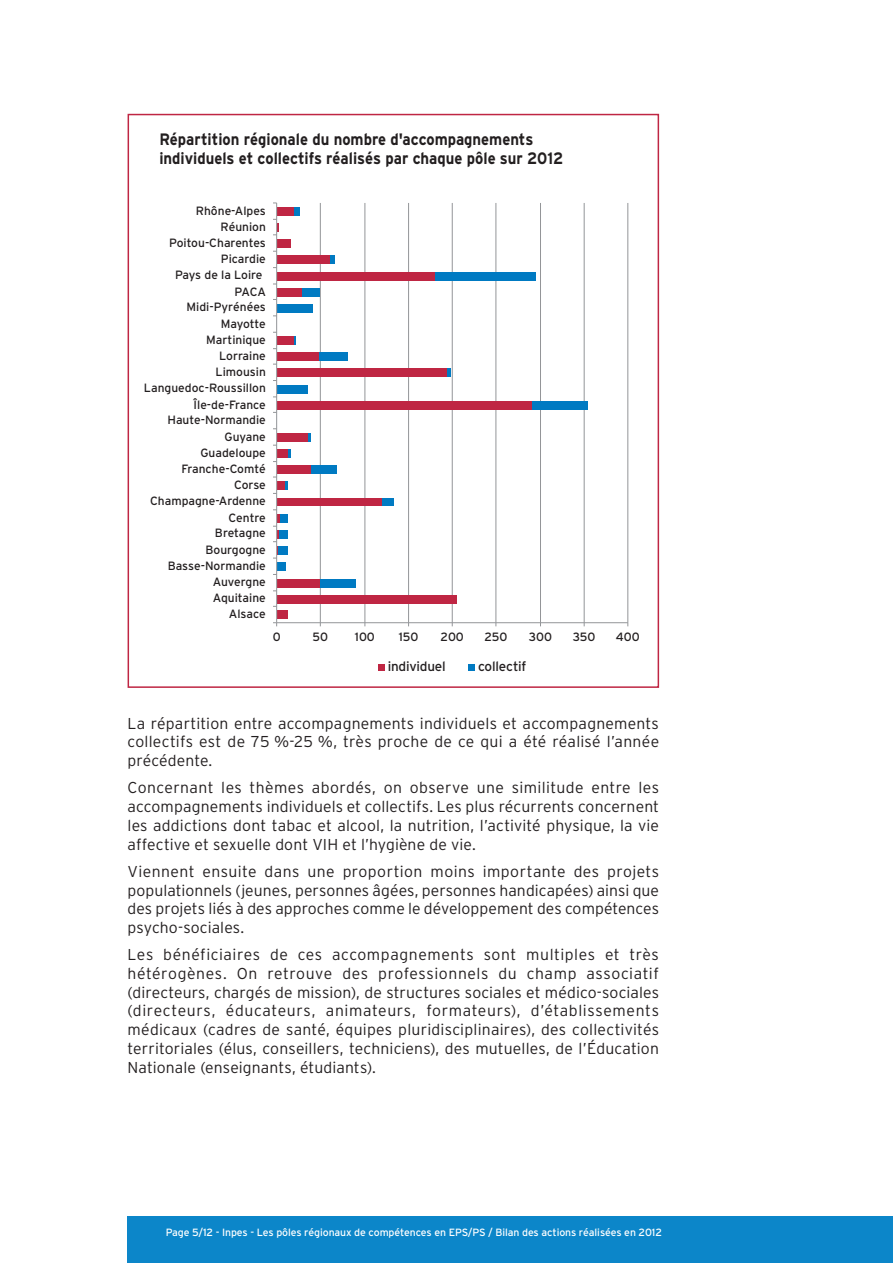
<style>
.page{position:relative;width:893px;height:1263px;background:#fff}
.page>*{position:absolute;margin:0;border:0;box-sizing:border-box;transform-origin:0 0}
.t1{font:700 16.5px/19.5px "Interstate";color:#231f20;scale:.9 1}
.t2{font:300 15.75px/18.8px "Interstate";letter-spacing:.005em;color:#231f20;text-align:justify}
.t3{font:13.5px "Interstate";letter-spacing:-.015em;color:#231f20}
.t4{font:12px "Interstate";color:#231f20}
.t5{font:10.5px "Interstate";letter-spacing:-.01em;color:#fff}
</style>
<div class="page">
<div style="left:128px;top:1216px;width:765px;height:47px;background:#0c86c9"></div>
<hr style="left:320px;top:203px;width:1px;height:420px;background:#939598">
<hr style="left:365px;top:203px;width:1px;height:420px;background:#939598">
<hr style="left:408px;top:203px;width:1px;height:420px;background:#939598">
<hr style="left:452px;top:203px;width:1px;height:420px;background:#939598">
<hr style="left:496px;top:203px;width:1px;height:420px;background:#939598">
<hr style="left:540px;top:203px;width:1px;height:420px;background:#939598">
<hr style="left:584px;top:203px;width:1px;height:420px;background:#939598">
<hr style="left:628px;top:203px;width:1px;height:420px;background:#939598">
<div style="left:277px;top:611px;width:11px;height:8px;background:#bf2643"></div>
<div style="left:277px;top:595px;width:179px;height:8px;background:#bf2643"></div>
<div style="left:277px;top:579px;width:43px;height:8px;background:#bf2643"></div>
<div style="left:277px;top:498px;width:105px;height:8px;background:#bf2643"></div>
<div style="left:277px;top:481px;width:8px;height:9px;background:#bf2643"></div>
<div style="left:277px;top:465px;width:35px;height:9px;background:#bf2643"></div>
<div style="left:277px;top:450px;width:11px;height:8px;background:#bf2643"></div>
<div style="left:277px;top:433px;width:31px;height:9px;background:#bf2643"></div>
<div style="left:277px;top:401px;width:255px;height:8px;background:#bf2643"></div>
<div style="left:277px;top:368px;width:170px;height:9px;background:#bf2643"></div>
<div style="left:277px;top:353px;width:42px;height:8px;background:#bf2643"></div>
<div style="left:277px;top:337px;width:17px;height:8px;background:#bf2643"></div>
<div style="left:277px;top:288px;width:26px;height:8px;background:#bf2643"></div>
<div style="left:277px;top:272px;width:158px;height:8px;background:#bf2643"></div>
<div style="left:277px;top:256px;width:53px;height:8px;background:#bf2643"></div>
<div style="left:277px;top:239px;width:14px;height:9px;background:#bf2643"></div>
<div style="left:277px;top:207px;width:17px;height:9px;background:#bf2643"></div>
<div style="left:320px;top:579px;width:35px;height:8px;background:#007ac2"></div>
<div style="left:277px;top:562px;width:8px;height:9px;background:#007ac2"></div>
<div style="left:279px;top:546px;width:9px;height:9px;background:#007ac2"></div>
<div style="left:280px;top:530px;width:8px;height:9px;background:#007ac2"></div>
<div style="left:281px;top:514px;width:7px;height:9px;background:#007ac2"></div>
<div style="left:382px;top:498px;width:12px;height:8px;background:#007ac2"></div>
<svg style="left:285px;top:481px;width:3px;height:9px"></svg>
<div style="left:312px;top:465px;width:25px;height:9px;background:#007ac2"></div>
<svg style="left:288px;top:450px;width:3px;height:8px"></svg>
<svg style="left:308px;top:433px;width:3px;height:9px"></svg>
<div style="left:532px;top:401px;width:55px;height:8px;background:#007ac2"></div>
<div style="left:277px;top:385px;width:31px;height:8px;background:#007ac2"></div>
<svg style="left:447px;top:368px;width:4px;height:9px"></svg>
<div style="left:319px;top:353px;width:28px;height:8px;background:#007ac2"></div>
<svg style="left:294px;top:337px;width:2px;height:8px"></svg>
<div style="left:277px;top:304px;width:36px;height:8px;background:#007ac2"></div>
<div style="left:303px;top:288px;width:17px;height:8px;background:#007ac2"></div>
<div style="left:435px;top:272px;width:101px;height:8px;background:#007ac2"></div>
<svg style="left:330px;top:256px;width:4px;height:8px"></svg>
<div style="left:294px;top:207px;width:6px;height:9px;background:#007ac2"></div>
<hr style="left:277px;top:622px;width:351px;height:1px;background:#939598">
<hr style="left:276px;top:203px;width:1px;height:420px;background:#939598">
<svg style="left:273px;top:509px;width:8px;height:50px"></svg>
<svg style="left:273px;top:219px;width:6px;height:17px"></svg>
<div style="left:378px;top:664px;width:7px;height:6px;background:#bf2643"></div>
<div style="left:468px;top:664px;width:7px;height:6px;background:#007ac2"></div>
<div style="left:128px;top:114px;width:531px;height:574px;border:2px solid #bf2643"></div>
<p class="t1" style="left:159px;top:129px;width:450px">Répartition régionale du nombre d'accompagnements individuels et collectifs réalisés par chaque pôle sur 2012</p>
<p class="t4" style="left:196px;top:204px;width:72px">Rhône-Alpes</p>
<p class="t4" style="left:220px;top:220px;width:47px">Réunion</p>
<p class="t4" style="left:169px;top:236px;width:98px">Poitou-Charentes</p>
<p class="t4" style="left:221px;top:252px;width:47px">Picardie</p>
<p class="t4" style="left:175px;top:269px;width:89px">Pays de la Loire</p>
<p class="t4" style="left:234px;top:285px;width:33px">PACA</p>
<p class="t4" style="left:186px;top:300px;width:81px">Midi-Pyrénées</p>
<p class="t4" style="left:221px;top:317px;width:47px">Mayotte</p>
<p class="t4" style="left:206px;top:333px;width:61px">Martinique</p>
<p class="t4" style="left:219px;top:349px;width:48px">Lorraine</p>
<p class="t4" style="left:216px;top:365px;width:52px">Limousin</p>
<p class="t4" style="left:144px;top:381px;width:123px">Languedoc-Roussillon</p>
<p class="t4" style="left:194px;top:398px;width:74px">Île-de-France</p>
<p class="t4" style="left:167px;top:413px;width:100px">Haute-Normandie</p>
<p class="t4" style="left:225px;top:430px;width:43px">Guyane</p>
<p class="t4" style="left:200px;top:446px;width:67px">Guadeloupe</p>
<p class="t4" style="left:182px;top:462px;width:86px">Franche-Comté</p>
<p class="t4" style="left:234px;top:478px;width:33px">Corse</p>
<p class="t4" style="left:150px;top:494px;width:117px">Champagne-Ardenne</p>
<p class="t4" style="left:229px;top:511px;width:39px">Centre</p>
<p class="t4" style="left:215px;top:526px;width:52px">Bretagne</p>
<p class="t4" style="left:206px;top:543px;width:62px">Bourgogne</p>
<p class="t4" style="left:168px;top:559px;width:100px">Basse-Normandie</p>
<p class="t4" style="left:213px;top:575px;width:55px">Auvergne</p>
<p class="t4" style="left:213px;top:591px;width:55px">Aquitaine</p>
<p class="t4" style="left:229px;top:607px;width:38px">Alsace</p>
<p class="t4" style="left:273px;top:630px;width:9px">0</p>
<p class="t4" style="left:313px;top:630px;width:17px">50</p>
<p class="t4" style="left:355px;top:630px;width:21px">100</p>
<p class="t4" style="left:399px;top:630px;width:21px">150</p>
<p class="t4" style="left:441px;top:630px;width:25px">200</p>
<p class="t4" style="left:484px;top:630px;width:24px">250</p>
<p class="t4" style="left:529px;top:630px;width:25px">300</p>
<p class="t4" style="left:573px;top:630px;width:24px">350</p>
<p class="t4" style="left:616px;top:630px;width:25px">400</p>
<p class="t3" style="left:388px;top:659px;width:60px">individuel</p>
<p class="t3" style="left:478px;top:659px;width:50px">collectif</p>
<p class="t2" style="left:128px;top:713px;width:533px">La répartition entre accompagnements individuels et accompagnements collectifs est de 75 %-25 %, très proche de ce qui a été réalisé l’année précédente.</p>
<p class="t2" style="left:128px;top:778px;width:533px">Concernant les thèmes abordés, on observe une similitude entre les accompagnements individuels et collectifs. Les plus récurrents concernent les addictions dont tabac et alcool, la nutrition, l’activité physique, la vie affective et sexuelle dont VIH et l’hygiène de vie.</p>
<p class="t2" style="left:128px;top:862px;width:533px">Viennent ensuite dans une proportion moins importante des projets populationnels (jeunes, personnes âgées, personnes handicapées) ainsi que des projets liés à des approches comme le développement des compétences psycho-sociales.</p>
<p class="t2" style="left:128px;top:945px;width:533px">Les bénéficiaires de ces accompagnements sont multiples et très hétérogènes. On retrouve des professionnels du champ associatif (directeurs, chargés de mission), de structures sociales et médico-sociales (directeurs, éducateurs, animateurs, formateurs), d’établissements médicaux (cadres de santé, équipes pluridisciplinaires), des collectivités territoriales (élus, conseillers, techniciens), des mutuelles, de l’Éducation Nationale (enseignants, étudiants).</p>
<p class="t5" style="left:166px;top:1227px;width:498px">Page 5/12 - Inpes - Les pôles régionaux de compétences en EPS/PS / Bilan des actions réalisées en 2012</p>
</div>
